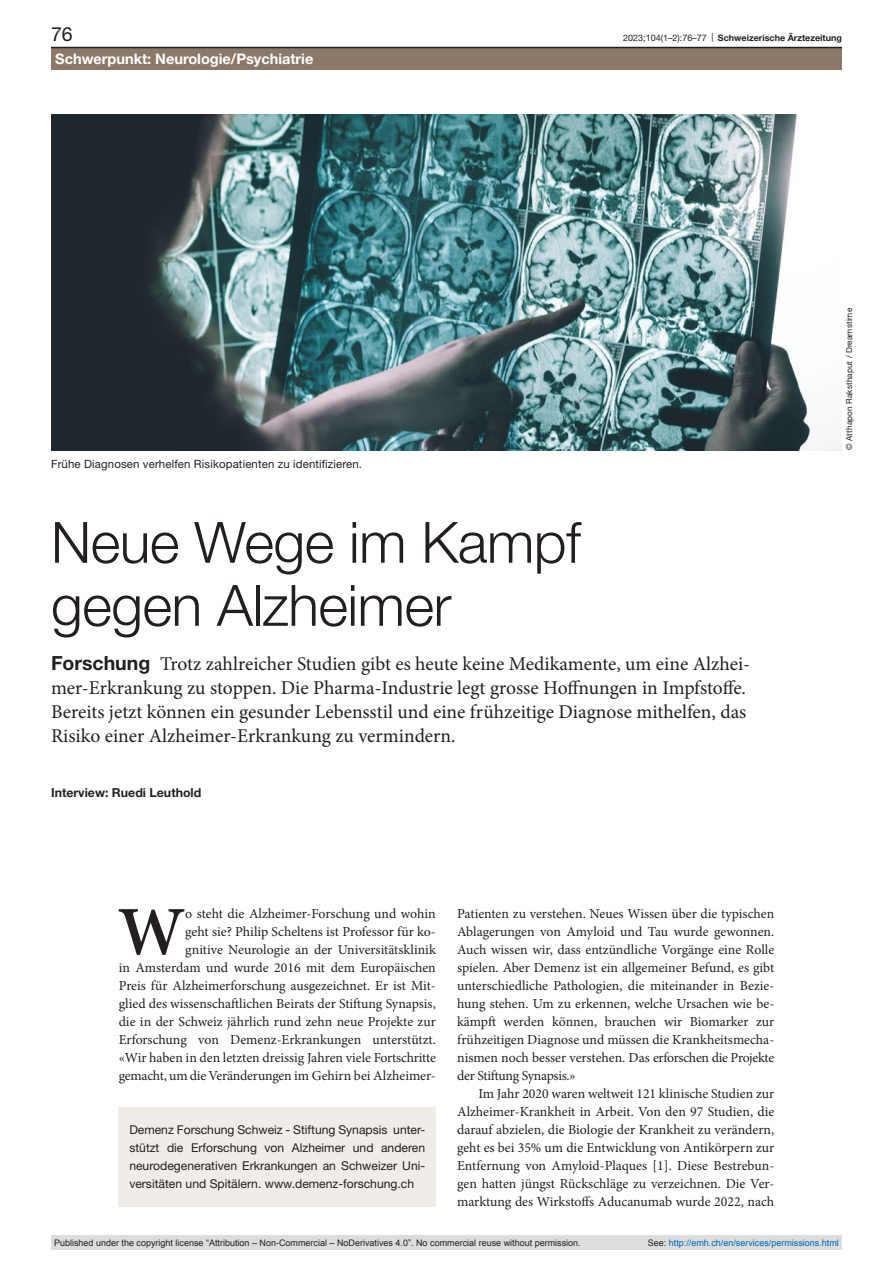
<style>
.page{position:relative;width:893px;height:1263px;background:#fff}
.page>*{position:absolute;margin:0;border:0;box-sizing:border-box;transform-origin:0 0}
.paragraph-initial{font:600 69.15px "Minion Pro";color:#231f20}
.article-title-L38{font:300 57px/63px "Helvetica Neue LT Pro";letter-spacing:-.01em;color:#231f20}
.lead{font:19.5px/24px "Minion Pro";color:#231f20}
.t1{font:19.5px "Helvetica Neue LT Pro";color:#231f20}
.t2{font:700 14.55px "Helvetica Neue LT Pro";color:#fff}
.paragraph-initial-2{font:13.8px/18px "Minion Pro";letter-spacing:-.005em;color:#231f20;text-align:right}
.paragraph-indent{font:13.8px/18px "Minion Pro";letter-spacing:-.005em;color:#231f20;text-align:justify}
.authors{font:700 12.3px "Helvetica Neue LT Pro";color:#231f20}
.box-paragraph{font:12.15px/18px "Helvetica Neue LT Pro";color:#231f20;text-align:justify}
.figure-caption{font:11.4px "Helvetica Neue LT Pro";letter-spacing:.01em;color:#231f20}
.t3{font:9px "Arial";color:#231f20}
.t4{font:700 9px "Helvetica Neue LT Pro";color:#231f20}
.t5{font:9px "Arial";color:#0066b3}
.credits{font:8.25px "Helvetica Neue LT Pro";letter-spacing:.01em;color:#231f20}
.s1{font-weight:400}
.s2{font-family:"Helvetica Neue LT Pro";font-weight:700}
.s3{color:#231f20}
</style>
<div class="page">
<div style="left:119px;top:1107px;width:317px;height:99px;background:#f0ece7"></div>
<img style="left:51px;top:115px;width:791px;height:335px">
<div style="left:51px;top:48px;width:791px;height:22px;background:#8b7869"></div>
<hr style="left:51px;top:47px;width:791px;height:1px;background:#231f20">
<div style="left:51px;top:1235px;width:791px;height:15px;background:#dcdddf"></div>
<h3 class="t1" style="left:51px;top:22px;width:23px">76</h3>
<p class="t4" style="left:623px;top:32px;width:220px"><span class="s1">2023;104(1–2):76–77 |</span> Schweizerische Ärztezeitung</p>
<p class="t2" style="left:55px;top:49px;width:260px">Schwerpunkt: Neurologie/Psychiatrie</p>
<p class="figure-caption" style="left:51px;top:457px;width:313px">Frühe Diagnosen verhelfen Risikopatienten zu identifizieren.</p>
<p class="article-title-L38" style="left:51px;top:510px;width:531px">Neue Wege im Kampf gegen Alzheimer</p>
<p class="lead" style="left:51px;top:652px;width:701px"><span class="s2">Forschung</span> Trotz zahlreicher Studien gibt es heute keine Medikamente, um eine Alzhei&shy;mer-Erkrankung zu stoppen. Die Pharma-Industrie legt grosse Hoffnungen in Impfstoffe.<br>Bereits jetzt können ein gesunder Lebensstil und eine frühzeitige Diagnose mithelfen, das Risiko einer Alzheimer-Erkrankung zu vermindern.</p>
<p class="authors" style="left:51px;top:785px;width:152px">Interview: Ruedi Leuthold</p>
<p class="paragraph-initial-2" style="left:119px;top:905px;width:319px">o steht die Alzheimer-Forschung und wohin<br>geht sie? Philip Scheltens ist Professor für ko-<br>gnitive Neurologie an der Universitätsklinik<br>in Amsterdam und wurde 2016 mit dem Europäischen Preis für Alzheimerforschung ausgezeichnet. Er ist Mit&shy;glied des wissenschaftlichen Beirats der Stiftung Synapsis, die in der Schweiz jährlich rund zehn neue Projekte zur Erforschung von Demenz-Erkrankungen unterstützt. «Wir haben in den letzten dreissig Jahren viele Fortschritte gemacht, um die Veränderungen im Gehirn bei Alzheimer-</p>
<p class="paragraph-initial-2" style="left:457px;top:905px;width:319px;text-align:justify">Patienten zu verstehen. Neues Wissen über die typischen Ablagerungen von Amyloid und Tau wurde gewonnen.<br>Auch wissen wir, dass entzündliche Vorgänge eine Rolle spielen. Aber Demenz ist ein allgemeiner Befund, es gibt unterschiedliche Pathologien, die miteinander in Bezie&shy;hung stehen. Um zu erkennen, welche Ursachen wie be&shy;kämpft werden können, brauchen wir Biomarker zur frühzeitigen Diagnose und müssen die Krankheitsmecha&shy;nismen noch besser verstehen. Das erforschen die Projekte der Stiftung Synapsis.»</p>
<p class="paragraph-indent" style="left:457px;top:1085px;width:319px;text-indent:21px">Im Jahr 2020 waren weltweit 121 klinische Studien zur Alzheimer-Krankheit in Arbeit. Von den 97 Studien, die darauf abzielen, die Biologie der Krankheit zu verändern, geht es bei 35% um die Entwicklung von Antikörpern zur Entfernung von Amyloid-Plaques [1]. Diese Bestrebun&shy;gen hatten jüngst Rückschläge zu verzeichnen. Die Ver&shy;marktung des Wirkstoffs Aducanumab wurde 2022, nach</p>
<p class="paragraph-initial" style="left:118px;top:884px;width:69px">W</p>
<p class="box-paragraph" style="left:129px;top:1120px;width:297px">Demenz Forschung Schweiz - Stiftung Synapsis unter&shy;stützt die Erforschung von Alzheimer und anderen neurodegenerativen Erkrankungen an Schweizer Uni&shy;versitäten und Spitälern. www.demenz-forschung.ch</p>
<p class="credits" style="left:844px;top:450px;width:144px;rotate:-90deg">© Atthapon Raksthaput / Dreamstime</p>
<p class="t3" style="left:54px;top:1237px;width:528px">Published under the copyright license “Attribution – Non-Commercial – NoDerivatives 4.0”. No commercial reuse without permission.</p>
<p class="t5" style="left:648px;top:1237px;width:193px"><span class="s3">See:</span> http://emh.ch/en/services/permissions.html</p>
</div>
